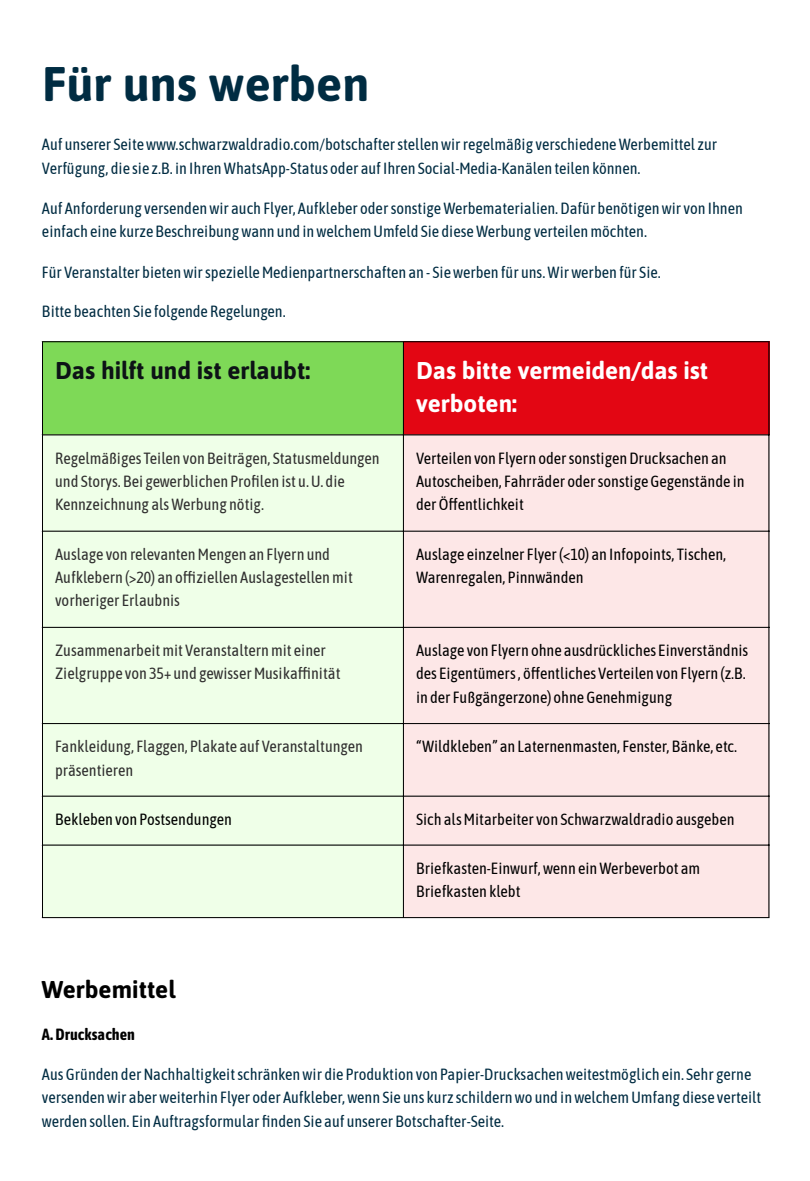
<style>
.page{position:relative;width:810px;height:1181px;background:#fff}
.page>*{position:absolute;margin:0;border:0;box-sizing:border-box;transform-origin:0 0}
.t1{font:700 48.45px "Asap";color:#002c42}
.t2{font:700 24.3px/33.3px "Asap";color:#fff}
.t3{font:700 24.3px "Asap";color:#0d1216}
.t4{font:700 24.3px "Asap";color:#000}
.t5{font:16.2px/23.2px "Asap Condensed";color:#002c42}
.t6{font:16.2px/23.2px "Asap Condensed";color:#000}
.t7{font:16.2px/23.2px "Asap Condensed";color:#302f2f}
.t8{font:700 16.2px "Asap Condensed";color:#000}
</style>
<div class="page">
<div style="left:42px;top:341px;width:362px;height:94px;background:#7ed957"></div>
<div style="left:403px;top:341px;width:366px;height:94px;background:#e30613"></div>
<div style="left:43px;top:435px;width:360px;height:482px;background:#efffe8"></div>
<div style="left:404px;top:435px;width:364px;height:482px;background:#fde7e7"></div>
<hr style="left:42px;top:342px;width:1px;height:575px;background:#000">
<hr style="left:403px;top:342px;width:1px;height:575px;background:#000">
<hr style="left:768px;top:342px;width:1px;height:575px;background:#000">
<hr style="left:42px;top:341px;width:727px;height:1px;background:#000">
<hr style="left:42px;top:434px;width:727px;height:1px;background:#000">
<hr style="left:42px;top:530px;width:727px;height:1px;background:#000">
<hr style="left:42px;top:627px;width:727px;height:1px;background:#000">
<hr style="left:42px;top:723px;width:727px;height:1px;background:#000">
<hr style="left:42px;top:795px;width:727px;height:1px;background:#000">
<hr style="left:42px;top:844px;width:727px;height:1px;background:#000">
<hr style="left:42px;top:917px;width:727px;height:1px;background:#000">
<p class="t1" style="left:42px;top:55px;width:329px">Für uns werben</p>
<p class="t5" style="left:42px;top:132px;width:677px;line-height:24.3px">Auf unserer Seitewww.schwarzwaldradio.com/botschafterstellenwirregelmäßig verschiedeneWerbemittel zur<br>Verfügung, die sie z.B. in IhrenWhatsApp-Status oder aufIhren Social-Media-Kanälen teilen können.</p>
<p class="t5" style="left:42px;top:196px;width:702px">Auf Anforderung versendenwir auch Flyer, Aufkleber odersonstigeWerbematerialien.Dafür benötigenwir von Ihnen einfach eine kurze Beschreibungwann und inwelchemUmfeld Sie dieseWerbung verteilenmöchten.</p>
<p class="t5" style="left:42px;top:260px;width:620px">Für Veranstalter bietenwirspezielleMedienpartnerschaften an - Siewerben für uns.Wirwerben für Sie.</p>
<p class="t5" style="left:42px;top:299px;width:245px">Bitte beachten Sie folgende Regelungen.</p>
<p class="t3" style="left:55px;top:356px;width:257px">Das hilft und ist erlaubt:</p>
<p class="t2" style="left:416px;top:353px;width:294px">Das bitte vermeiden/das ist verboten:</p>
<p class="t7" style="left:55px;top:446px;width:326px">Regelmäßiges Teilen von Beiträgen, Statusmeldungen und Storys. Bei gewerblichen Profi len ist u.U. die<br>Kennzeichnung alsWerbung nötig.</p>
<p class="t6" style="left:416px;top:446px;width:330px">Verteilen von Flyern odersonstigenDrucksachen an<br>Autoscheiben, Fahrräder odersonstigeGegenstände in derÖffentlichkeit</p>
<p class="t7" style="left:55px;top:542px;width:299px">Auslage von relevantenMengen an Flyern und<br>Aufklebern (&gt;20) an offiziellen Auslagestellenmit vorheriger Erlaubnis</p>
<p class="t6" style="left:416px;top:542px;width:312px">Auslage einzelner Flyer(&lt;10) an Infopoints, Tischen,<br>Warenregalen, Pinnwänden</p>
<p class="t7" style="left:55px;top:638px;width:287px">Zusammenarbeitmit Veranstalternmit einer<br>Zielgruppe von 35+ und gewisserMusikaffi nität</p>
<p class="t6" style="left:416px;top:638px;width:334px">Auslage von Flyern ohne ausdrückliches Einverständnis des Eigentümers, öffentliches Verteilen von Flyern (z.B. in der Fußgängerzone) ohneGenehmigung</p>
<p class="t7" style="left:55px;top:735px;width:309px">Fankleidung, Flaggen, Plakate auf Veranstaltungen präsentieren</p>
<p class="t6" style="left:416px;top:735px;width:323px">“Wildkleben” an Laternenmasten, Fenster, Bänke, etc.</p>
<p class="t6" style="left:55px;top:807px;width:178px">Bekleben von Postsendungen</p>
<p class="t6" style="left:416px;top:807px;width:320px">Sich alsMitarbeiter von Schwarzwaldradio ausgeben</p>
<p class="t6" style="left:416px;top:856px;width:286px">Briefkasten-Einwurf,wenn einWerbeverbot am<br>Briefkasten klebt</p>
<p class="t4" style="left:42px;top:975px;width:135px">Werbemittel</p>
<p class="t8" style="left:42px;top:1024px;width:94px">A.Drucksachen</p>
<p class="t5" style="left:42px;top:1062px;width:721px">AusGründen derNachhaltigkeitschränkenwir die Produktion von Papier-Drucksachenweitestmöglich ein. Sehr gerne versendenwir aberweiterhin Flyer oder Aufkleber,wenn Sie uns kurz schildernwo und inwelchemUmfang diese verteilt werden sollen. Ein Auftragsformular fi nden Sie auf unserer Botschafter-Seite.</p>
</div>
